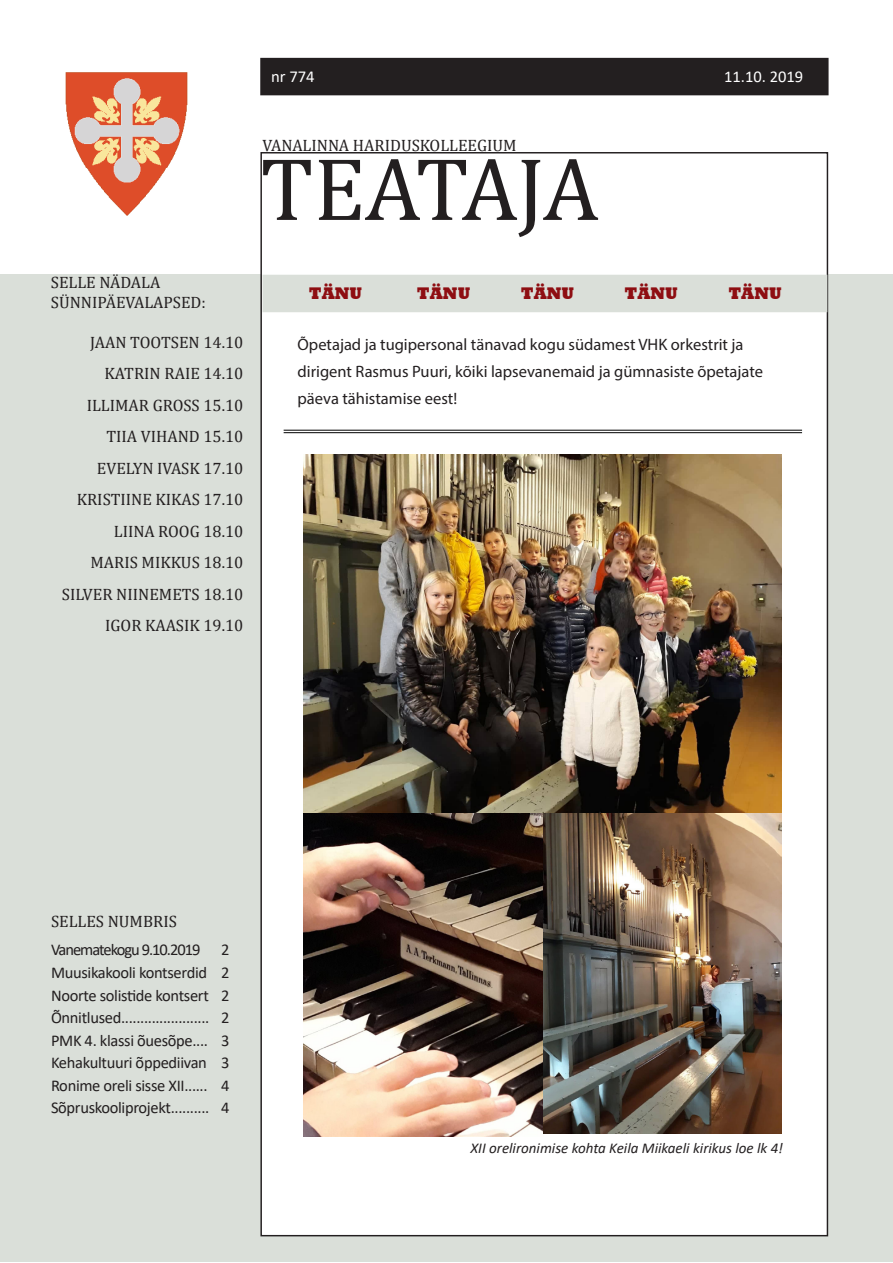
<style>
.page{position:relative;width:893px;height:1263px;background:#fff}
.page>*{position:absolute;margin:0;border:0;box-sizing:border-box;transform-origin:0 0}
.t1{font:90px "Cambria";letter-spacing:-.015em;color:#231f20}
.t2{font:800 17.25px "Rockwell";color:#8e0e12}
.t3{font:16.65px "Calibri";color:#fff}
.t4{font:16.5px "Cambria";color:#231f20}
.t5{font:16.5px "Calibri";letter-spacing:-.02em;color:#231f20}
.t6{font:16.5px/27px "Myriad Pro";color:#231f20}
.t7{font:16.5px "Calibri";letter-spacing:-.06em;color:#231f20}
.t8{font:16.5px "Calibri";color:#fff}
.t9{font:italic 15px "Calibri";color:#231f20}
</style>
<div class="page">
<div style="left:1px;top:275px;width:892px;height:987px;background:#dadfd9"></div>
<div style="left:260px;top:152px;width:568px;height:1084px;background:#fff;border:1px solid #231f20"></div>
<div style="left:260px;top:58px;width:568px;height:37px;background:#231f20"></div>
<img style="left:65px;top:72px;width:123px;height:144px">
<div style="left:262px;top:275px;width:565px;height:37px;background:#dadfd9"></div>
<hr style="left:284px;top:430px;width:518px;height:1px;background:#000">
<hr style="left:284px;top:432px;width:518px;height:1px;background:#000">
<img style="left:303px;top:455px;width:479px;height:358px">
<img style="left:303px;top:813px;width:240px;height:323px">
<img style="left:543px;top:813px;width:239px;height:321px">
<p class="t3" style="left:271px;top:65px;width:45px">nr 774</p>
<p class="t8" style="left:724px;top:65px;width:80px">11.10. 2019</p>
<p class="t4" style="left:51px;top:273px;width:111px">SELLE NÄDALA</p>
<p class="t4" style="left:51px;top:293px;width:156px">SÜNNIPÄEVALAPSED:</p>
<p class="t4" style="left:90px;top:332px;width:155px">JAAN TOOTSEN 14.10</p>
<p class="t4" style="left:105px;top:364px;width:140px">KATRIN RAIE 14.10</p>
<p class="t4" style="left:87px;top:395px;width:158px">ILLIMAR GROSS 15.10</p>
<p class="t4" style="left:106px;top:427px;width:139px">TIIA VIHAND 15.10</p>
<p class="t4" style="left:97px;top:458px;width:148px">EVELYN IVASK 17.10</p>
<p class="t4" style="left:77px;top:490px;width:168px">KRISTIINE KIKAS 17.10</p>
<p class="t4" style="left:114px;top:521px;width:131px">LIINA ROOG 18.10</p>
<p class="t4" style="left:90px;top:553px;width:154px">MARIS MIKKUS 18.10</p>
<p class="t4" style="left:62px;top:584px;width:183px">SILVER NIINEMETS 18.10</p>
<p class="t4" style="left:105px;top:616px;width:140px">IGOR KAASIK 19.10</p>
<p class="t4" style="left:263px;top:136px;width:256px">VANALINNA HARIDUSKOLLEEGIUM</p>
<p class="t1" style="left:260px;top:136px;width:340px">TEATAJA</p>
<p class="t2" style="left:309px;top:283px;width:55px">TÄNU</p>
<p class="t2" style="left:417px;top:283px;width:55px">TÄNU</p>
<p class="t2" style="left:521px;top:283px;width:55px">TÄNU</p>
<p class="t2" style="left:624px;top:283px;width:55px">TÄNU</p>
<p class="t2" style="left:728px;top:283px;width:55px">TÄNU</p>
<p class="t6" style="left:298px;top:331px;width:467px">Õpetajad ja tugipersonal tänavad kogu südamest VHK orkestrit ja dirigent Rasmus Puuri, kõiki lapsevanemaid ja gümnasiste õpetajate päeva tähistamise eest!</p>
<p class="t4" style="left:51px;top:912px;width:127px">SELLES NUMBRIS</p>
<p class="t7" style="left:51px;top:938px;width:151px">Vanematekogu 9.10.2019</p>
<p class="t5" style="left:51px;top:961px;width:158px">Muusikakooli kontserdid</p>
<p class="t5" style="left:51px;top:983px;width:159px">Noorte solistide kontsert</p>
<p class="t5" style="left:51px;top:1006px;width:160px">Õnnitlused.......................</p>
<p class="t5" style="left:51px;top:1028px;width:159px">PMK 4. klassi õuesõpe....</p>
<p class="t5" style="left:51px;top:1051px;width:157px">Kehakultuuri õppediivan</p>
<p class="t5" style="left:51px;top:1073px;width:158px">Ronime oreli sisse XII......</p>
<p class="t5" style="left:51px;top:1096px;width:160px">Sõpruskooliprojekt..........</p>
<p class="t5" style="left:221px;top:938px;width:10px">2</p>
<p class="t5" style="left:221px;top:961px;width:10px">2</p>
<p class="t5" style="left:221px;top:983px;width:10px">2</p>
<p class="t5" style="left:221px;top:1006px;width:10px">2</p>
<p class="t5" style="left:221px;top:1028px;width:10px">3</p>
<p class="t5" style="left:221px;top:1051px;width:10px">3</p>
<p class="t5" style="left:221px;top:1073px;width:10px">4</p>
<p class="t5" style="left:221px;top:1096px;width:10px">4</p>
<p class="t9" style="left:470px;top:1137px;width:314px">XII orelironimise kohta Keila Miikaeli kirikus loe lk 4!</p>
</div>
